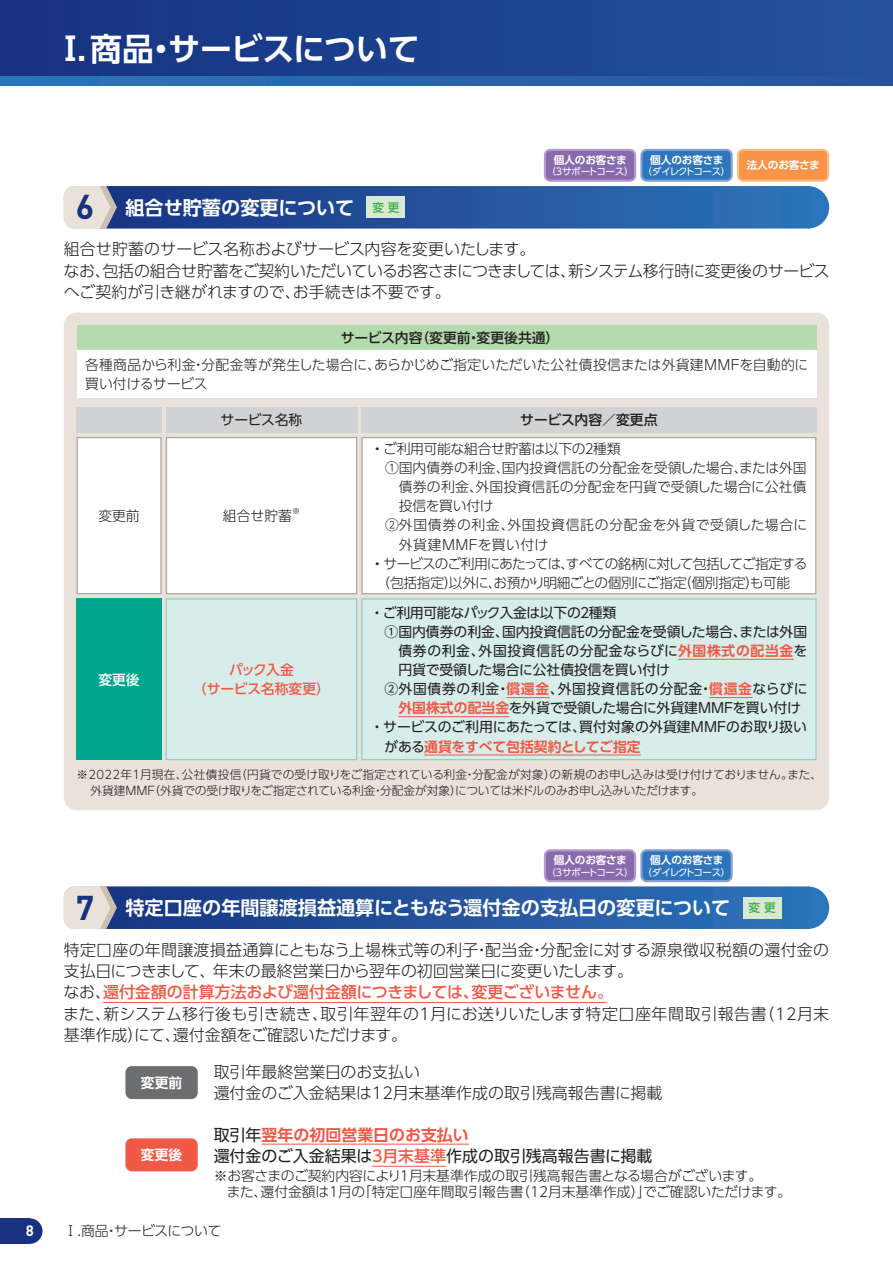
<style>
.page{position:relative;width:893px;height:1263px;background:#fff}
.page>*{position:absolute;margin:0;border:0;box-sizing:border-box;transform-origin:0 0}
.t1{font:700 31.95px "UD Shin Go Pro De";letter-spacing:-.01em;color:#fff}
.t2{font:700 19.2px "UD Shin Go Pro De";color:#fff}
.t3{font:300 15.9px/21.3px "UD Shin Go Pro";color:#231f20}
.t4{font:300 15.9px/21.3px "UD Shin Go Pro";letter-spacing:-.02em;color:#231f20}
.t5{font:15.9px "UD Shin Go Pro";color:#231f20}
.t6{font:700 15.9px "UD Shin Go Pro De";color:#f05946}
.t7{font:700 14.85px "DIN";color:#fff}
.t8{font:300 13.8px/26.5px "UD Shin Go Pro";letter-spacing:-.005em;color:#231f20}
.t9{font:13.8px "UD Shin Go Pro";letter-spacing:-.005em;color:#231f20}
.t10{font:300 13.8px "UD Shin Go Pro";letter-spacing:-.07em;color:#231f20}
.t11{font:13.8px "UD Shin Go Pro";letter-spacing:.05em;color:#231f20}
.t12{font:300 13.8px "UD Shin Go Pro";letter-spacing:.015em;color:#231f20}
.t13{font:300 13.8px "UD Shin Go Pro";letter-spacing:.05em;color:#231f20}
.t14{font:13.8px "UD Shin Go Pro";letter-spacing:.045em;color:#231f20}
.t15{font:13.8px "UD Shin Go Pro";letter-spacing:-.025em;color:#231f20}
.t16{font:700 13.8px "UD Shin Go Pro De";letter-spacing:-.01em;color:#f05946}
.t17{font:500 13.8px/19.2px "UD Shin Go Pro";letter-spacing:-.01em;color:#f05946;text-align:center}
.t18{font:300 13.8px "UD Shin Go Pro";letter-spacing:.035em;color:#231f20}
.t19{font:300 13.8px "UD Shin Go Pro";letter-spacing:-.025em;color:#231f20}
.t20{font:700 13.8px "UD Shin Go Pro De";letter-spacing:-.005em;color:#fff}
.t21{font:500 13.8px "UD Shin Go Pro";color:#fff}
.t22{font:300 11.7px/15.9px "UD Shin Go Pro";color:#231f20}
.t23{font:700 10.65px "UD Shin Go Pro De";letter-spacing:-.01em;color:#fff}
.t24{font:9.6px "UD Shin Go Pro";letter-spacing:-.03em;color:#fff}
.t25{font:9.6px "UD Shin Go Pro";letter-spacing:-.12em;color:#fff}
.t26{font:300 8.1px "UD Shin Go Pro";color:#231f20}
.s1{font-family:"DIN";font-size:34.05px;color:#183181}
.s2{font-family:"UD Shin Go Pro";font-weight:500;font-size:11.7px;color:#40ae49}
.s3{font-weight:500}
.s4{font-family:"Shin Go Pro"}
.s5{font-weight:400}
.s6{font-family:"UD Shin Go Pro De";font-weight:700;color:#f05946}
.s7{font-family:"UD Shin Go Pro";font-weight:400;color:#231f20}
.s8{font-weight:500;color:#f05946}
</style>
<div class="page">
<div style="left:0;top:1218px;width:30px;height:26px;background:#183181"></div>
<div style="left:17px;top:1218px;width:26px;height:26px;background:#183181;border-radius:50%"></div>
<div style="left:0;top:0;width:893px;height:85px;background:linear-gradient(to right,#163383,#23539b)"></div>
<svg style="left:0;top:77px;width:893px;height:8px"></svg>
<div style="left:64px;top:313px;width:765px;height:497px;background:#e9e2db;border-radius:13px"></div>
<div style="left:68px;top:186px;width:761px;height:43px;background:linear-gradient(to right,#193280,#2f76bb);border-radius:21px"></div>
<svg style="left:100px;top:186px;width:17px;height:43px"></svg>
<div style="left:64px;top:186px;width:36px;height:43px;background:#e9e2db;border-radius:11px"></div>
<div style="left:367px;top:197px;width:38px;height:21px;background:#d8e9d2"></div>
<div style="left:79px;top:186px;width:21px;height:43px;background:#e9e2db"></div>
<div style="left:545px;top:150px;width:90px;height:31px;background:#8a6aae;border-radius:5px"></div>
<div style="left:544px;top:149px;width:92px;height:33px;border:2px solid #b09cca;border-radius:5px"></div>
<div style="left:641px;top:150px;width:91px;height:31px;background:#2e76bc;border-radius:5px"></div>
<div style="left:640px;top:149px;width:93px;height:33px;border:2px solid #85a0d2;border-radius:5px"></div>
<div style="left:738px;top:150px;width:90px;height:31px;background:#f79447;border-radius:5px"></div>
<div style="left:737px;top:149px;width:92px;height:33px;border:2px solid #fbbc89;border-radius:5px"></div>
<div style="left:77px;top:325px;width:739px;height:26px;background:#b4dbae"></div>
<div style="left:77px;top:351px;width:739px;height:47px;background:#fff"></div>
<hr style="left:77px;top:350px;width:739px;height:2px;background:#fff">
<hr style="left:103px;top:1002px;width:503px;height:1px;background:#f05946">
<div style="left:68px;top:886px;width:761px;height:43px;background:linear-gradient(to right,#152f7f,#3178bb);border-radius:21px"></div>
<svg style="left:100px;top:886px;width:17px;height:43px"></svg>
<div style="left:64px;top:886px;width:36px;height:43px;background:#e9e2db;border-radius:11px"></div>
<div style="left:743px;top:897px;width:38px;height:21px;background:#d8e9d2"></div>
<div style="left:79px;top:886px;width:21px;height:43px;background:#e9e2db"></div>
<div style="left:125px;top:1066px;width:73px;height:33px;background:#6c6d70;border-radius:6px"></div>
<hr style="left:261px;top:1144px;width:208px;height:1px;background:#f05946">
<hr style="left:372px;top:1166px;width:74px;height:1px;background:#f05946">
<div style="left:125px;top:1138px;width:73px;height:33px;background:#f05946;border-radius:6px"></div>
<div style="left:545px;top:850px;width:90px;height:31px;background:#8a6aae;border-radius:5px"></div>
<div style="left:544px;top:849px;width:92px;height:33px;border:2px solid #b09cca;border-radius:5px"></div>
<div style="left:641px;top:850px;width:91px;height:31px;background:#2e76bc;border-radius:5px"></div>
<div style="left:640px;top:849px;width:93px;height:33px;border:2px solid #85a0d2;border-radius:5px"></div>
<div style="left:77px;top:407px;width:85px;height:26px;background:#d1d2d4"></div>
<div style="left:166px;top:407px;width:191px;height:26px;background:#d1d2d4"></div>
<div style="left:77px;top:438px;width:84px;height:156px;background:#fff"></div>
<div style="left:77px;top:437px;width:85px;height:157px;border:1px solid #a8a9ad"></div>
<div style="left:77px;top:598px;width:85px;height:162px;background:#00a78e"></div>
<div style="left:166px;top:438px;width:191px;height:156px;background:#fff"></div>
<div style="left:166px;top:437px;width:191px;height:157px;border:1px solid #a8a9ad"></div>
<div style="left:166px;top:599px;width:191px;height:161px;background:#d6ede9"></div>
<div style="left:166px;top:598px;width:191px;height:162px;border:1px solid #7bcbbf"></div>
<div style="left:361px;top:407px;width:455px;height:26px;background:#d1d2d4"></div>
<div style="left:362px;top:438px;width:454px;height:156px;background:#fff"></div>
<div style="left:361px;top:437px;width:455px;height:157px;border:1px solid #a8a9ad"></div>
<div style="left:362px;top:599px;width:454px;height:161px;background:#d6ede9"></div>
<hr style="left:678px;top:659px;width:116px;height:1px;background:#f05946">
<hr style="left:506px;top:697px;width:44px;height:1px;background:#f05946">
<hr style="left:709px;top:697px;width:44px;height:1px;background:#f05946">
<hr style="left:398px;top:716px;width:111px;height:1px;background:#f05946">
<hr style="left:424px;top:755px;width:217px;height:1px;background:#f05946">
<div style="left:361px;top:598px;width:455px;height:162px;border:1px solid #7bcbbf"></div>
<h1 class="t1" style="left:54px;top:23px;width:367px">Ⅰ.商品・サービスについて</h1>
<h2 class="t2" style="left:76px;top:192px;width:325px"><span class="s1">6</span> 組合せ貯蓄の変更について <span class="s2">変 更</span></h2>
<p class="t23" style="left:554px;top:151px;width:75px">個人のお客さま</p>
<p class="t24" style="left:546px;top:164px;width:89px">（3サポートコース）</p>
<p class="t23" style="left:650px;top:151px;width:75px">個人のお客さま</p>
<p class="t25" style="left:643px;top:164px;width:89px">（ダイレクトコース）</p>
<p class="t23" style="left:747px;top:157px;width:75px">法人のお客さま</p>
<p class="t4" style="left:64px;top:238px;width:768px">組合せ貯蓄のサービス名称およびサービス内容を変更いたします。<br>なお、包括の組合せ貯蓄をご契約いただいているお客さまにつきましては、新システム移行時に変更後のサービスへご契約が引き継がれますので、お手続きは不要です。</p>
<p class="t8" style="left:85px;top:324px;width:725px;text-align:center"><span class="s3">サービス内容（変更前・変更後共通）<br></span>各種商品から利金・分配金等が発生した場合に、あらかじめご指定いただいた公社債投信または外貨建<span class="s4">MMF</span>を自動的に</p>
<p class="t8" style="left:85px;top:370px;width:124px">買い付けるサービス</p>
<p class="t8" style="left:98px;top:502px;width:43px">変更前</p>
<p class="t21" style="left:98px;top:668px;width:43px">変更後</p>
<p class="t9" style="left:221px;top:409px;width:83px">サービス名称</p>
<p class="t8" style="left:223px;top:502px;width:71px">組合せ貯蓄</p>
<p class="t26" style="left:292px;top:504px;width:10px">※</p>
<p class="t17" style="left:193px;top:660px;width:139px">パック入金<br>（サービス名称変更）</p>
<p class="t8" style="left:371px;top:405px;width:288px;line-height:28.7px;text-indent:150px"><span class="s3">サービス内容／変更点</span><span class="s5">・</span>ご利用可能な組合せ貯蓄は以下の２種類</p>
<p class="t8" style="left:385px;top:454px;width:423px">①国内債券の利金、国内投資信託の分配金を受領した場合、または外国</p>
<p class="t12" style="left:399px;top:476px;width:409px">債券の利金、外国投資信託の分配金を円貨で受領した場合に公社債</p>
<p class="t19" style="left:399px;top:495px;width:96px">投信を買い付け</p>
<p class="t13" style="left:385px;top:514px;width:424px">②外国債券の利金、外国投資信託の分配金を外貨で受領した場合に</p>
<p class="t18" style="left:399px;top:533px;width:151px">外貨建<span class="s4">MMF</span>を買い付け</p>
<p class="t10" style="left:371px;top:552px;width:438px"><span class="s5">・</span>サービスのご利用にあたっては、すべての銘柄に対して包括してご指定する</p>
<p class="t8" style="left:377px;top:569px;width:415px">（包括指定）以外に、お預かり明細ごとの個別にご指定（個別指定）も可能</p>
<p class="t15" style="left:370px;top:601px;width:248px">・ご利用可能なパック入金は以下の２種類</p>
<p class="t9" style="left:385px;top:620px;width:424px">①国内債券の利金、国内投資信託の分配金を受領した場合、または外国</p>
<p class="t14" style="left:398px;top:639px;width:410px">債券の利金、外国投資信託の分配金ならびに<span class="s6">外国株式の配当金</span>を</p>
<p class="t9" style="left:398px;top:659px;width:273px">円貨で受領した場合に公社債投信を買い付け</p>
<p class="t11" style="left:385px;top:678px;width:424px">②外国債券の利金・<span class="s6">償還金</span>、外国投資信託の分配金・<span class="s6">償還金</span>ならびに</p>
<p class="t9" style="left:398px;top:697px;width:404px"><span class="s6">外国株式の配当金</span>を外貨で受領した場合に外貨建<span class="s4">MMF</span>を買い付け</p>
<p class="t9" style="left:370px;top:716px;width:438px">・サービスのご利用にあたっては、買付対象の外貨建<span class="s4">MMF</span>のお取り扱い</p>
<p class="t16" style="left:385px;top:735px;width:258px"><span class="s7">がある</span>通貨をすべて包括契約としてご指定</p>
<p class="t22" style="left:90px;top:766px;width:733px;text-indent:-14px">※2022年1月現在、公社債投信（円貨での受け取りをご指定されている利金・分配金が対象）の新規のお申し込みは受け付けておりません。また、外貨建<span class="s4">MMF</span>（外貨での受け取りをご指定されている利金・分配金が対象）については米ドルのみお申し込みいただけます。</p>
<p class="t23" style="left:554px;top:851px;width:75px">個人のお客さま</p>
<p class="t24" style="left:546px;top:864px;width:89px">（3サポートコース）</p>
<p class="t23" style="left:650px;top:851px;width:75px">個人のお客さま</p>
<p class="t25" style="left:643px;top:864px;width:89px">（ダイレクトコース）</p>
<h2 class="t2" style="left:76px;top:892px;width:701px"><span class="s1">7</span> 特定口座の年間譲渡損益通算にともなう還付金の支払日の変更について <span class="s2">変 更</span></h2>
<p class="t3" style="left:63px;top:938px;width:767px">特定口座の年間譲渡損益通算にともなう上場株式等の利子・配当金・分配金に対する源泉徴収税額の還付金の支払日につきまして、年末の最終営業日から翌年の初回営業日に変更いたします。<br>なお、<span class="s8">還付金額の計算方法および還付金額につきましては、変更ございません。<br></span>また、新システム移行後も引き続き、取引年翌年の1月にお送りいたします特定口座年間取引報告書（12月末基準作成）にて、還付金額をご確認いただけます。</p>
<p class="t20" style="left:141px;top:1071px;width:43px">変更前</p>
<p class="t20" style="left:141px;top:1144px;width:43px">変更後</p>
<p class="t3" style="left:214px;top:1061px;width:450px">取引年最終営業日のお支払い<br>還付金のご入金結果は12月末基準作成の取引残高報告書に掲載</p>
<p class="t6" style="left:214px;top:1122px;width:257px"><span class="s7">取引年</span>翌年の初回営業日のお支払い</p>
<p class="t5" style="left:214px;top:1143px;width:440px">還付金のご入金結果は<span class="s8">3月末基準</span>作成の取引残高報告書に掲載</p>
<p class="t8" style="left:214px;top:1168px;width:579px;line-height:15.9px">※お客さまのご契約内容により1月末基準作成の取引残高報告書となる場合がございます。<br>　また、還付金額は1月の「特定口座年間取引報告書（12月末基準作成）」でご確認いただけます。</p>
<p class="t7" style="left:26px;top:1221px;width:10px">8</p>
<p class="t8" style="left:64px;top:1217px;width:159px">Ⅰ.商品・サービスについて</p>
</div>
